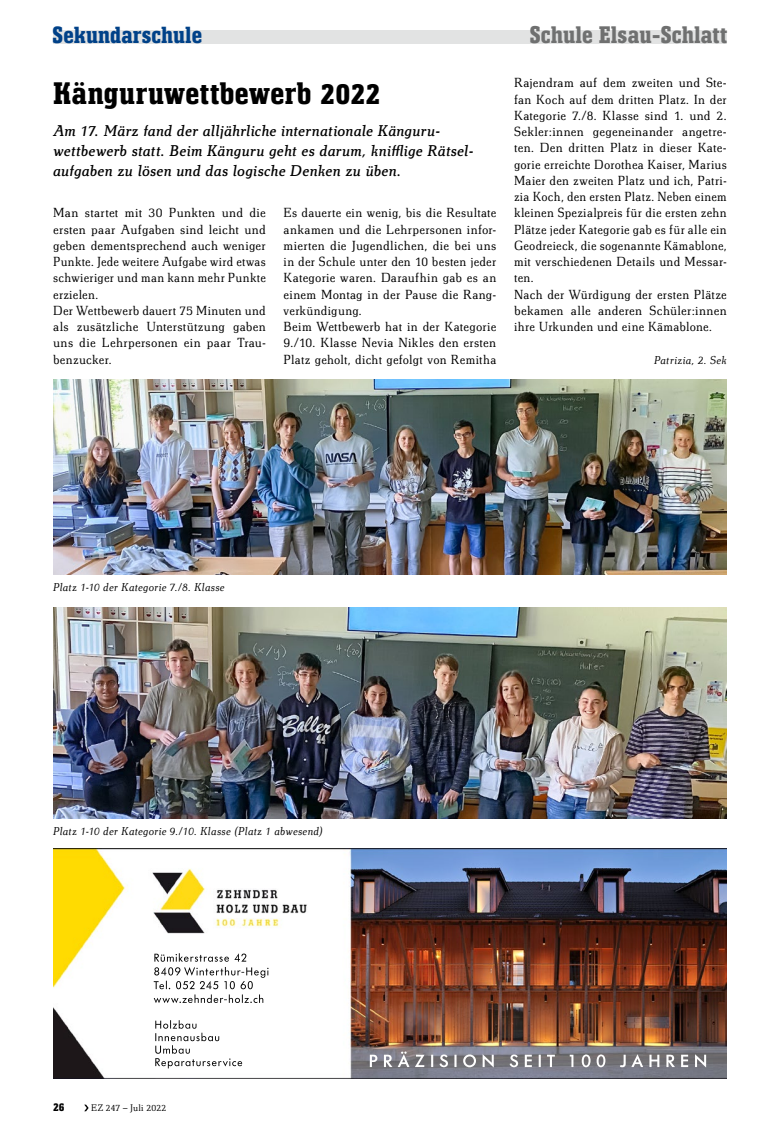
<style>
.page{position:relative;width:780px;height:1134px;background:#fff}
.page>*{position:absolute;margin:0;border:0;box-sizing:border-box;transform-origin:0 0}
.t1{font:700 32.5px "Technotyp Condensed";letter-spacing:.01em;color:#000}
.t2{font:700 25px "Technotyp Condensed";color:#6f7070}
.t3{font:700 24.38px "Technotyp Condensed";color:#004188}
.t4{font:italic 16.25px/20px "Technotyp";letter-spacing:.005em;color:#000}
.t5{font:300 13.75px/16.2px "Technotyp";letter-spacing:.02em;color:#000}
.t6{font:700 12.5px "Technotyp Condensed";color:#000}
.t7{font:italic 300 11.88px "Technotyp";letter-spacing:.015em;color:#000}
.t8{font:300 10px "Technotyp";letter-spacing:.02em;color:#000}
</style>
<div class="page">
<div style="left:53px;top:30px;width:673px;height:13px;background:#e2e3e3"></div>
<svg style="left:84px;top:1104px;width:5px;height:7px"></svg>
<img style="left:53px;top:380px;width:673px;height:195px">
<img style="left:53px;top:607px;width:673px;height:212px">
<img style="left:53px;top:848px;width:673px;height:231px">
<h3 class="t3" style="left:53px;top:21px;width:151px">Sekundarschule</h3>
<h1 class="t1" style="left:53px;top:74px;width:329px">Känguruwettbewerb 2022</h1>
<p class="t4" style="left:53px;top:121px;width:420px">Am 17. März fand der alljährliche internationale Känguru&shy;wettbewerb statt. Beim Känguru geht es darum, knifflige Rätsel&shy;aufgaben zu lösen und das logische Denken zu üben.</p>
<p class="t5" style="left:53px;top:205px;width:214px">Man startet mit 30 Punkten und die ersten paar Aufgaben sind leicht und geben dementsprechend auch weniger<br>Punkte. Jede weitere Aufgabe wird etwas schwieriger und man kann mehr Punkte erzielen.<br>Der Wettbewerb dauert 75 Minuten und als zusätzliche Unterstützung gaben uns die Lehrpersonen ein paar Trau&shy;benzucker.</p>
<p class="t5" style="left:283px;top:205px;width:214px">Es dauerte ein wenig, bis die Resultate ankamen und die Lehrpersonen infor&shy;mierten die Jugendlichen, die bei uns in der Schule unter den 10 besten jeder Kategorie waren. Daraufhin gab es an einem Montag in der Pause die Rang&shy;verkündigung.<br>Beim Wettbewerb hat in der Kategorie 9./10. Klasse Nevia Nikles den ersten Platz geholt, dicht gefolgt von Remitha</p>
<h2 class="t2" style="left:529px;top:20px;width:199px">Schule Elsau-Schlatt</h2>
<p class="t5" style="left:514px;top:75px;width:214px">Rajendram auf dem zweiten und Ste&shy;fan Koch auf dem dritten Platz. In der Kategorie 7./8. Klasse sind 1. und 2.<br>Sekler:innen gegeneinander angetre&shy;ten. Den dritten Platz in dieser Kate&shy;gorie erreichte Dorothea Kaiser, Marius Maier den zweiten Platz und ich, Patri&shy;zia Koch, den ersten Platz. Neben einem kleinen Spezialpreis für die ersten zehn Plätze jeder Kategorie gab es für alle ein Geodreieck, die sogenannte Kämablone, mit verschiedenen Details und Messar&shy;ten.<br>Nach der Würdigung der ersten Plätze bekamen alle anderen Schüler:innen ihre Urkunden und eine Kämablone.</p>
<p class="t7" style="left:654px;top:353px;width:74px">Patrizia, 2. Sek</p>
<p class="t7" style="left:53px;top:581px;width:173px">Platz 1-10 der Kategorie 7./8. Klasse</p>
<p class="t7" style="left:53px;top:824px;width:271px">Platz 1-10 der Kategorie 9./10. Klasse (Platz 1 abwesend)</p>
<p class="t6" style="left:53px;top:1100px;width:13px">26</p>
<p class="t8" style="left:91px;top:1102px;width:77px">EZ 247 – Juli 2022</p>
</div>
